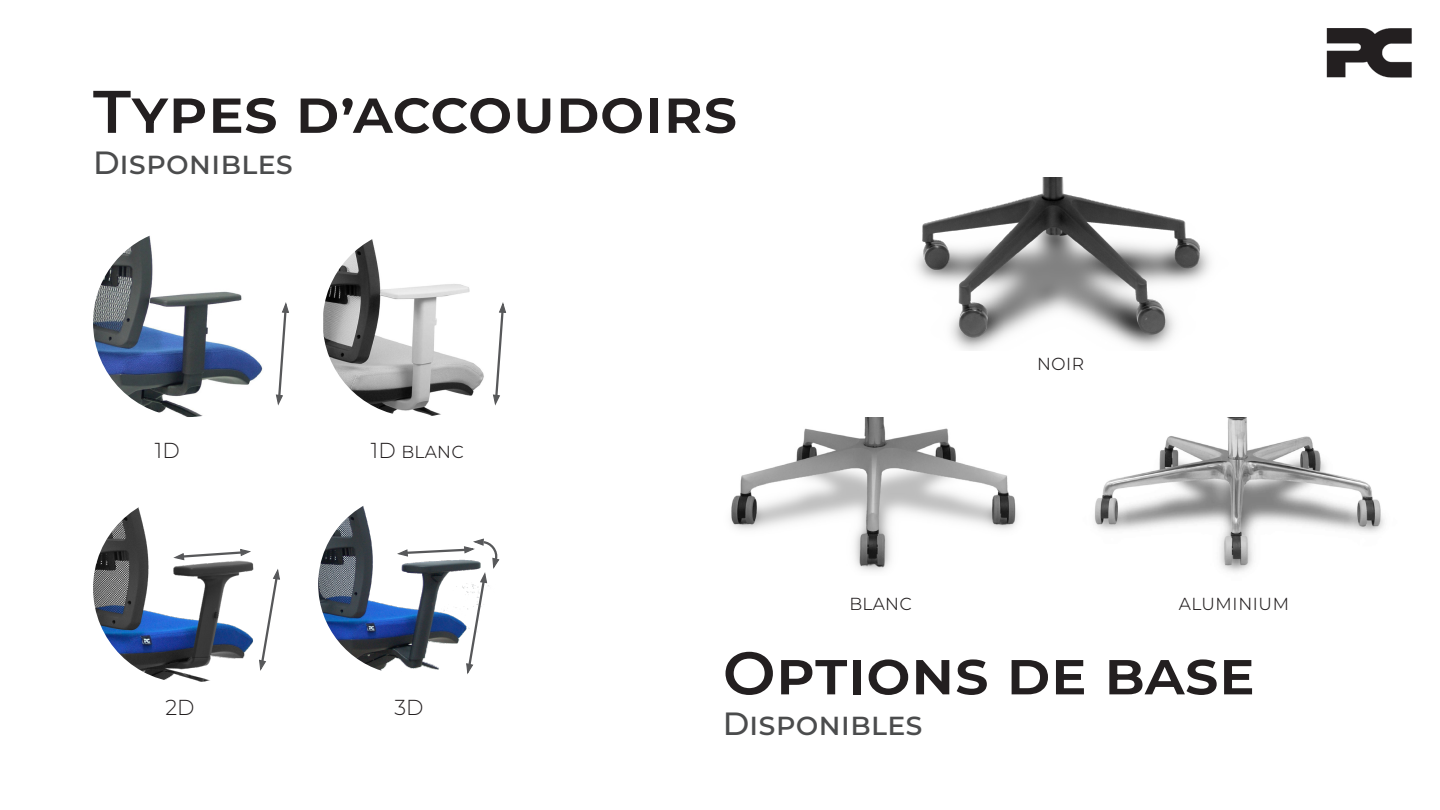
<style>
.page{position:relative;width:1440px;height:810px;background:#fff}
.page>*{position:absolute;margin:0;border:0;box-sizing:border-box;transform-origin:0 0}
.t1{font:100 60px "Montserrat";color:#231f20;scale:1.05 1}
.Familia{font:100 32.1px "Montserrat";color:#4b4c4d}
.t2{font:100 21.6px "Montserrat";color:#231f20}
</style>
<div class="page">
<img style="left:1327px;top:29px;width:85px;height:49px">
<img style="left:730px;top:417px;width:288px;height:154px">
<img style="left:1094px;top:417px;width:290px;height:155px">
<img style="left:916px;top:177px;width:294px;height:174px">
<img style="left:93px;top:507px;width:161px;height:175px">
<img style="left:323px;top:239px;width:173px;height:177px">
<img style="left:93px;top:235px;width:186px;height:182px">
<svg style="left:259px;top:569px;width:21px;height:102px"></svg>
<img style="left:318px;top:506px;width:79px;height:165px">
<svg style="left:275px;top:302px;width:14px;height:103px"></svg>
<svg style="left:173px;top:548px;width:78px;height:13px"></svg>
<svg style="left:397px;top:538px;width:103px;height:136px"></svg>
<svg style="left:492px;top:302px;width:15px;height:103px"></svg>
<p class="t1" style="left:93px;top:72px;width:615px">Types d’accoudoirs</p>
<p class="Familia" style="left:93px;top:141px;width:201px">Disponibles</p>
<p class="t2" style="left:155px;top:436px;width:26px">1D</p>
<p class="t2" style="left:371px;top:436px;width:94px">1D blanc</p>
<p class="t2" style="left:1036px;top:348px;width:49px">noir</p>
<p class="t2" style="left:849px;top:588px;width:64px">blanc</p>
<p class="t2" style="left:1179px;top:588px;width:112px">aluminium</p>
<p class="t2" style="left:165px;top:693px;width:31px">2D</p>
<p class="t2" style="left:394px;top:693px;width:30px">3D</p>
<p class="t1" style="left:723px;top:633px;width:508px">Options de base</p>
<p class="Familia" style="left:723px;top:703px;width:201px">Disponibles</p>
</div>
